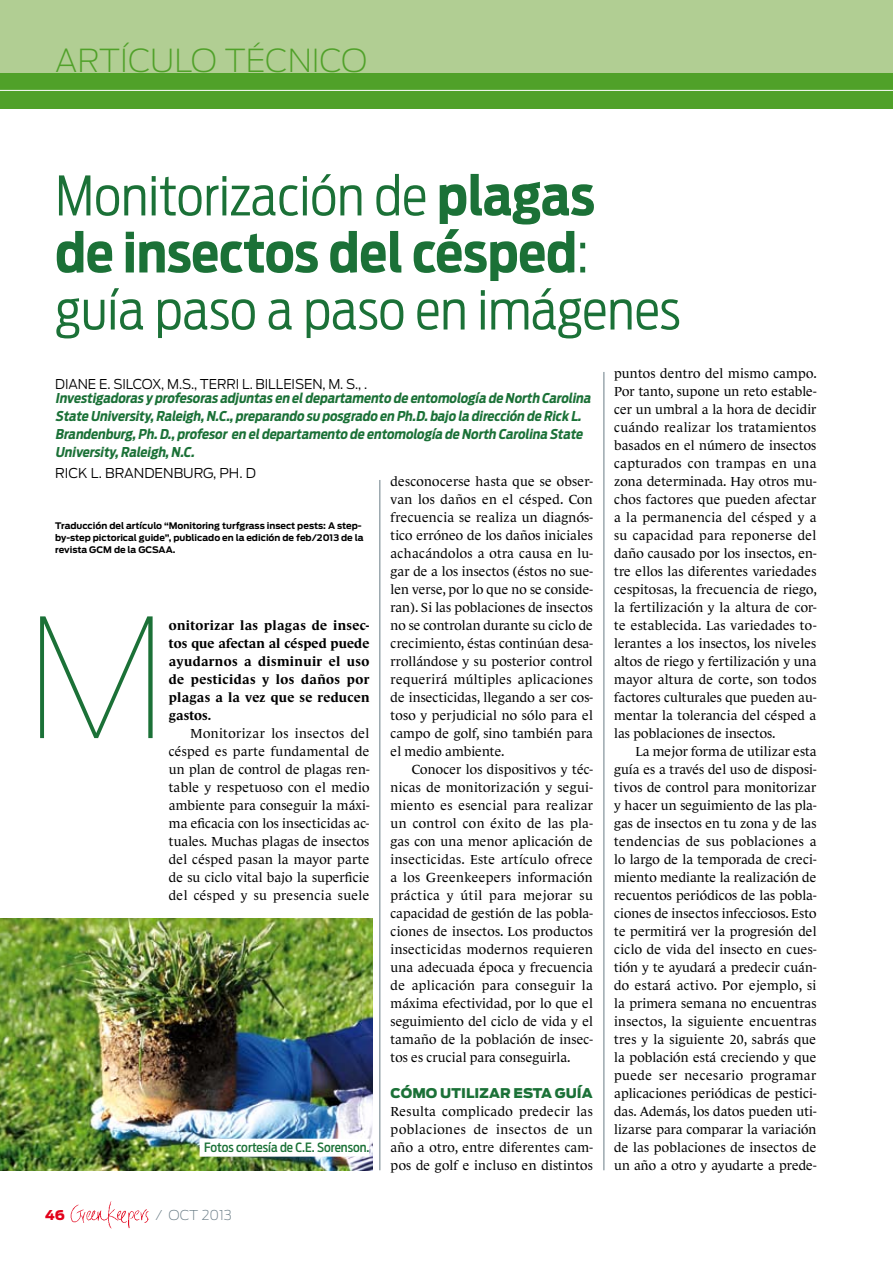
<style>
.page{position:relative;width:893px;height:1263px;background:#fff}
.page>*{position:absolute;margin:0;border:0;box-sizing:border-box;transform-origin:0 0}
.t1{font:100 164.25px "Antenna";color:#1b7137}
.t2{font:300 54px/57px "Antenna Cond";color:#1b7137}
.t3{font:200 31.5px "Antenna";color:#50a129}
.t4{font:italic 700 13.5px/18px "Antenna Cond";letter-spacing:-.04em;color:#1b7137}
.t5{font:300 13.5px "Antenna";letter-spacing:-.005em;color:#000}
.t6{font:200 13.5px "Antenna";color:#697c86}
.t7{font:900 13.5px "Antenna";color:#e2001a}
.t8{font:13.35px/18px "Le Monde Journal";letter-spacing:.015em;color:#000;text-align:justify}
.t9{font:700 13.35px/18px "Le Monde Journal";letter-spacing:.02em;color:#000;text-align:justify}
.t10{font:900 13.35px "Antenna";letter-spacing:.005em;color:#1b7137}
.t11{font:500 12.75px "Antenna Cond";color:#1b7137}
.t12{font:700 9px/12px "Antenna";color:#000}
.s1{font-weight:700}
</style>
<div class="page">
<img style="left:70px;top:1201px;width:79px;height:28px">
<div style="left:0;top:0;width:893px;height:108px;background:#50a129"></div>
<div style="left:0;top:0;width:893px;height:72px;background:#b1ce93"></div>
<hr style="left:0;top:90px;width:893px;height:1px;background:#fff">
<hr style="left:380px;top:480px;width:1px;height:690px;background:#697c86">
<hr style="left:604px;top:372px;width:1px;height:798px;background:#697c86">
<img style="left:0;top:918px;width:373px;height:252px">
<div style="left:200px;top:1139px;width:169px;height:18px;background:#fff"></div>
<h3 class="t3" style="left:55px;top:42px;width:231px">ARTÍCU LO TÉCNICO</h3>
<h2 class="t2" style="left:55px;top:167px;width:627px">Monitorización de <span class="s1">plagas<br>de insectos del césped</span>: guía paso a paso en imágenes</h2>
<p class="t5" style="left:55px;top:376px;width:19px">DIANE</p>
<p class="t5" style="left:99px;top:376px;width:32px">E. SILCO</p>
<p class="t5" style="left:152px;top:376px;width:65px">X, M.S., TERRI</p>
<p class="t5" style="left:242px;top:376px;width:31px">L. BILLEISEN</p>
<p class="t5" style="left:323px;top:376px;width:46px">, M. S., .</p>
<p class="t4" style="left:55px;top:389px;width:540px">I nvestigadoras y profesoras adjuntas en eldepartamento de entomología de North Carolina State University,Raleigh,N .C.,preparando su posgrado en Ph.D.bajo la dirección de Rick L.<br>Brandenburg,Ph.D.,profesor en eldepartamento de entomología de North Carolina State University,Raleigh,N .C.</p>
<p class="t5" style="left:55px;top:465px;width:18px">RICK</p>
<p class="t5" style="left:91px;top:465px;width:35px">L. BRANDENBURG</p>
<p class="t5" style="left:213px;top:465px;width:44px">, PH. D</p>
<p class="t8" style="left:391px;top:472px;width:204px">desconocerse hasta que se obser&shy;van los daños en el césped. Con frecuencia se realiza un diagnós&shy;tico erróneo de los daños iniciales achacándolos a otra causa en lu&shy;gar de a los insectos (éstos no sue&shy;len verse, por lo que no se conside&shy;ran). Si las poblaciones de insectos no se controlan durante su ciclo de crecimiento, éstas continúan desa&shy;rrollándose y su posterior control requerirá múltiples aplicaciones de insecticidas, llegando a ser cos&shy;toso y perjudicial no sólo para el campo de golf, sino también para el medio ambiente.</p>
<p class="t8" style="left:391px;top:760px;width:204px;text-indent:21px">Conocer los dispositivos y téc&shy;nicas de monitorización y segui&shy;miento es esencial para realizar un control con éxito de las pla&shy;gas con una menor aplicación de insecticidas. Este artículo ofrece a los Greenkeepers información práctica y útil para mejorar su capacidad de gestión de las pobla&shy;ciones de insectos. Los productos insecticidas modernos requieren una adecuada época y frecuencia de aplicación para conseguir la máxima efectividad, por lo que el seguimiento del ciclo de vida y el tamaño de la población de insec&shy;tos es crucial para conseguirla.</p>
<p class="t10" style="left:391px;top:1085px;width:175px">CÓMO UTILIZAR ESTA GUÍA</p>
<p class="t8" style="left:391px;top:1102px;width:204px">Resulta complicado predecir las poblaciones de insectos de un año a otro, entre diferentes cam&shy;pos de golf e incluso en distintos</p>
<p class="t12" style="left:55px;top:520px;width:310px">Traducción del artículo “Monitoring turfgrass insect pests: A step&shy;by-step pictorical guide”, publicado en la edición de feb/2013 de la revista GCM de la GCSAA.</p>
<h1 class="t1" style="left:25px;top:580px;width:145px">M</h1>
<p class="t9" style="left:169px;top:616px;width:202px">onitorizar las plagas de insec&shy;tos que afectan al césped puede ayudarnos a disminuir el uso de pesticidas y los daños por plagas a la vez que se reducen gastos.</p>
<p class="t8" style="left:169px;top:724px;width:202px;text-indent:21px">Monitorizar los insectos del césped es parte fundamental de un plan de control de plagas ren&shy;table y respetuoso con el medio ambiente para conseguir la máxi&shy;ma eficacia con los insecticidas ac&shy;tuales. Muchas plagas de insectos del césped pasan la mayor parte de su ciclo vital bajo la superficie del césped y su presencia suele</p>
<p class="t11" style="left:204px;top:1140px;width:167px">Fotos cortesía de C.E. Sorenson.</p>
<p class="t7" style="left:45px;top:1207px;width:21px">46</p>
<p class="t6" style="left:156px;top:1207px;width:78px">/ OCT 2013</p>
<p class="t8" style="left:614px;top:364px;width:204px">puntos dentro del mismo campo.<br>Por tanto, supone un reto estable&shy;cer un umbral a la hora de decidir cuándo realizar los tratamientos basados en el número de insectos capturados con trampas en una zona determinada. Hay otros mu&shy;chos factores que pueden afectar a la permanencia del césped y a su capacidad para reponerse del daño causado por los insectos, en&shy;tre ellos las diferentes variedades cespitosas, la frecuencia de riego, la fertilización y la altura de cor&shy;te establecida. Las variedades to&shy;lerantes a los insectos, los niveles altos de riego y fertilización y una mayor altura de corte, son todos factores culturales que pueden au&shy;mentar la tolerancia del césped a las poblaciones de insectos.</p>
<p class="t8" style="left:614px;top:742px;width:204px;text-indent:21px">La mejor forma de utilizar esta guía es a través del uso de disposi&shy;tivos de control para monitorizar y hacer un seguimiento de las pla&shy;gas de insectos en tu zona y de las tendencias de sus poblaciones a lo largo de la temporada de creci&shy;miento mediante la realización de recuentos periódicos de las pobla&shy;ciones de insectos infecciosos. Esto te permitirá ver la progresión del ciclo de vida del insecto en cues&shy;tión y te ayudará a predecir cuán&shy;do estará activo. Por ejemplo, si la primera semana no encuentras insectos, la siguiente encuentras tres y la siguiente 20, sabrás que la población está creciendo y que puede ser necesario programar aplicaciones periódicas de pestici&shy;das. Además, los datos pueden uti&shy;lizarse para comparar la variación de las poblaciones de insectos de un año a otro y ayudarte a prede-</p>
</div>
